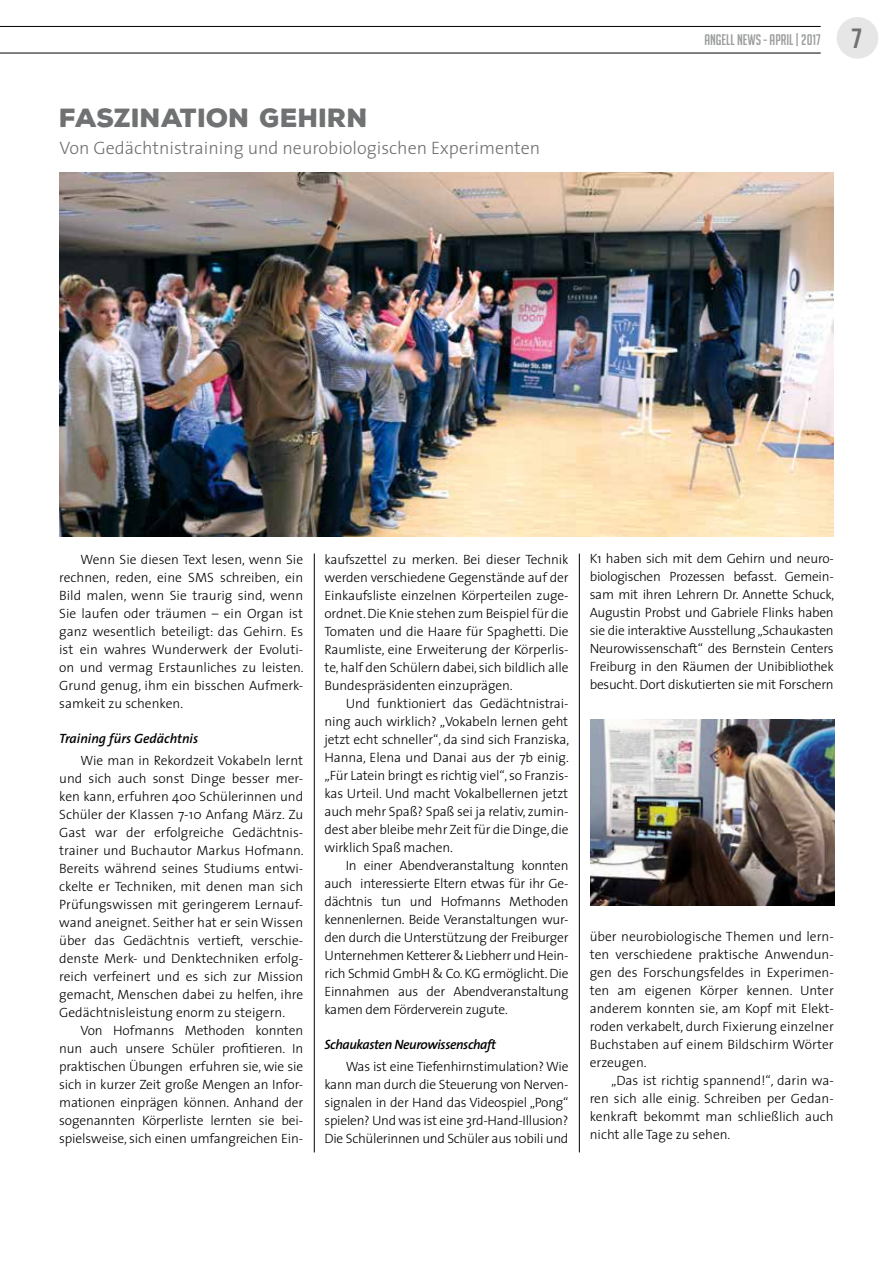
<style>
.page{position:relative;width:893px;height:1263px;background:#fff}
.page>*{position:absolute;margin:0;border:0;box-sizing:border-box;transform-origin:0 0}
.t1{font:900 25.5px "Nexa Rust Sans";color:#707172}
.t2{font:300 18px "The Sans";color:#707172}
.t3{font:15px "Big Noodle Titling";color:#9c9e9f}
.t4{font:300 13.5px/18px "The Sans";letter-spacing:-.01em;color:#000;text-align:justify}
.t5{font:italic 600 13.5px "The Sans";letter-spacing:-.03em;color:#000}
.t6{font:italic 600 13.5px "The Sans";color:#000}
.s1{font-family:"Bebas Neue";font-size:27.9px;color:#707172}
</style>
<div class="page">
<div style="left:837px;top:17px;width:41px;height:42px;background:#e6e6e6;border-radius:50%"></div>
<hr style="left:0;top:53px;width:821px;height:1px;background:#000">
<hr style="left:0;top:26px;width:821px;height:1px;background:#000">
<hr style="left:314px;top:553px;width:1px;height:599px;background:#000">
<hr style="left:579px;top:554px;width:1px;height:598px;background:#000">
<img style="left:59px;top:172px;width:774px;height:364px">
<img style="left:590px;top:719px;width:245px;height:187px">
<img style="left:652px;top:812px;width:16px;height:14px">
<h1 class="t1" style="left:60px;top:100px;width:310px">FASZINATION GEHIRN</h1>
<h2 class="t2" style="left:60px;top:136px;width:482px">Von Gedächtnistraining und neurobiologischen Experimenten</h2>
<p class="t3" style="left:704px;top:32px;width:159px">ANGELL NEWS - APRIL | 2017 <span class="s1">7</span></p>
<p class="t4" style="left:59px;top:550px;width:246px;text-indent:21px">Wenn Sie diesen Text lesen, wenn Sie rechnen, reden, eine SMS schreiben, ein Bild malen, wenn Sie traurig sind, wenn Sie laufen oder träumen – ein Organ ist ganz wesentlich beteiligt: das Gehirn. Es ist ein wahres Wunderwerk der Evoluti&shy;on und vermag Erstaunliches zu leisten.<br>Grund genug, ihm ein bisschen Aufmerk&shy;samkeit zu schenken.</p>
<p class="t6" style="left:59px;top:729px;width:141px">Training fürs Gedächtnis</p>
<p class="t4" style="left:59px;top:751px;width:246px;text-indent:21px">Wie man in Rekordzeit Vokabeln lernt und sich auch sonst Dinge besser mer&shy;ken kann, erfuhren 400 Schülerinnen und Schüler der Klassen 7-10 Anfang März. Zu Gast war der erfolgreiche Gedächtnis&shy;trainer und Buchautor Markus Hofmann.<br>Bereits während seines Studiums entwi&shy;ckelte er Techniken, mit denen man sich Prüfungswissen mit geringerem Lernauf&shy;wand aneignet. Seither hat er sein Wissen über das Gedächtnis vertieft, verschie&shy;denste Merk- und Denktechniken erfolg&shy;reich verfeinert und es sich zur Mission gemacht, Menschen dabei zu helfen, ihre Gedächtnisleistung enorm zu steigern.</p>
<p class="t4" style="left:59px;top:1021px;width:245px;text-indent:21px">Von Hofmanns Methoden konnten nun auch unsere Schüler profitieren. In praktischen Übungen erfuhren sie, wie sie sich in kurzer Zeit große Mengen an Infor&shy;mationen einprägen können. Anhand der sogenannten Körperliste lernten sie bei&shy;spielsweise, sich einen umfangreichen Ein-</p>
<p class="t4" style="left:324px;top:550px;width:246px">kaufszettel zu merken. Bei dieser Technik werden verschiedene Gegenstände auf der Einkaufsliste einzelnen Körperteilen zuge&shy;ordnet. Die Knie stehen zum Beispiel für die Tomaten und die Haare für Spaghetti. Die Raumliste, eine Erweiterung der Körperlis&shy;te, half den Schülern dabei, sich bildlich alle Bundespräsidenten einzuprägen.</p>
<p class="t4" style="left:324px;top:694px;width:246px;text-indent:21px">Und funktioniert das Gedächtnistrai&shy;ning auch wirklich? „Vokabeln lernen geht jetzt echt schneller“, da sind sich Franziska, Hanna, Elena und Danai aus der 7b einig. „Für Latein bringt es richtig viel“, so Franzis&shy;kas Urteil. Und macht Vokalbellernen jetzt auch mehr Spaß? Spaß sei ja relativ, zumin&shy;dest aber bleibe mehr Zeit für die Dinge, die wirklich Spaß machen.</p>
<p class="t4" style="left:324px;top:856px;width:246px;text-indent:21px">In einer Abendveranstaltung konnten auch interessierte Eltern etwas für ihr Ge&shy;dächtnis tun und Hofmanns Methoden kennenlernen. Beide Veranstaltungen wur&shy;den durch die Unterstützung der Freiburger Unternehmen Ketterer &amp; Liebherr und Hein&shy;rich Schmid GmbH &amp; Co. KG ermöglicht. Die Einnahmen aus der Abendveranstaltung kamen dem Förderverein zugute.</p>
<p class="t5" style="left:324px;top:1035px;width:173px">Schaukasten Neurowissenschaft</p>
<p class="t4" style="left:324px;top:1057px;width:246px;text-indent:21px">Was ist eine Tiefenhirnstimulation? Wie kann man durch die Steuerung von Nerven&shy;signalen in der Hand das Videospiel „Pong“ spielen? Und was ist eine 3rd-Hand-Illusion?<br>Die Schülerinnen und Schüler aus 10bili und</p>
<p class="t4" style="left:590px;top:550px;width:246px">K1 haben sich mit dem Gehirn und neuro&shy;biologischen Prozessen befasst. Gemein&shy;sam mit ihren Lehrern Dr. Annette Schuck, Augustin Probst und Gabriele Flinks haben sie die interaktive Ausstellung „Schaukasten Neurowissenschaft“ des Bernstein Centers Freiburg in den Räumen der Unibibliothek besucht. Dort diskutierten sie mit Forschern</p>
<p class="t4" style="left:590px;top:928px;width:245px">über neurobiologische Themen und lern&shy;ten verschiedene praktische Anwendun&shy;gen des Forschungsfeldes in Experimen&shy;ten am eigenen Körper kennen. Unter anderem konnten sie, am Kopf mit Elekt&shy;roden verkabelt, durch Fixierung einzelner Buchstaben auf einem Bildschirm Wörter erzeugen.</p>
<p class="t4" style="left:590px;top:1072px;width:245px;text-indent:21px">„Das ist richtig spannend!“, darin wa&shy;ren sich alle einig. Schreiben per Gedan&shy;kenkraft bekommt man schließlich auch nicht alle Tage zu sehen.</p>
</div>
